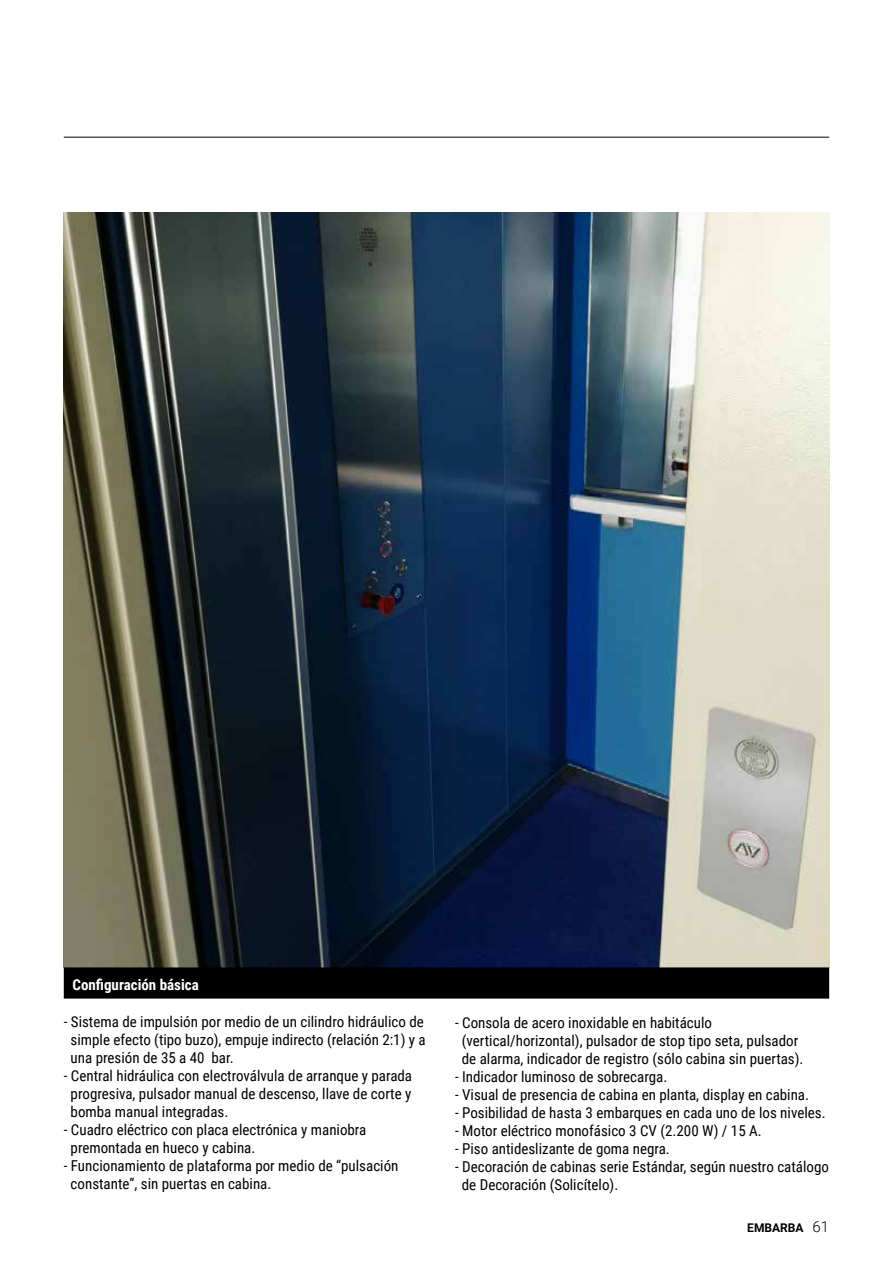
<style>
.page{position:relative;width:893px;height:1263px;background:#fff}
.page>*{position:absolute;margin:0;border:0;box-sizing:border-box;transform-origin:0 0}
.t1{font:15px/18px "Roboto Condensed";color:#000}
.t2{font:700 15px "Roboto Condensed";color:#fff}
.t3{font:700 12px "Roboto";color:#000}
.s1{font-weight:300;font-size:15px}
</style>
<div class="page">
<img style="left:64px;top:213px;width:765px;height:754px">
<hr style="left:64px;top:137px;width:765px;height:1px;background:#000">
<div style="left:65px;top:968px;width:763px;height:30px;background:#000"></div>
<div style="left:64px;top:967px;width:765px;height:31px;border:2px solid #000"></div>
<p class="t2" style="left:72px;top:974px;width:128px">Configuración básica</p>
<p class="t1" style="left:71px;top:1012px;width:357px;text-indent:-7px">- Sistema de impulsión por medio de un cilindro hidráulico de simple efecto (tipo buzo), empuje indirecto (relación 2:1) y a una presión de 35 a 40 bar.</p>
<p class="t1" style="left:71px;top:1066px;width:343px;text-align:justify;text-indent:-7px">- Central hidráulica con electroválvula de arranque y parada progresiva, pulsador manual de descenso, llave de corte y bomba manual integradas.</p>
<p class="t1" style="left:71px;top:1120px;width:297px;text-indent:-7px">- Cuadro eléctrico con placa electrónica y maniobra premontada en hueco y cabina.</p>
<p class="t1" style="left:71px;top:1156px;width:329px;text-indent:-7px">- Funcionamiento de plataforma por medio de “pulsación constante”, sin puertas en cabina.</p>
<p class="t1" style="left:462px;top:1013px;width:343px;text-indent:-7px">- Consola de acero inoxidable en habitáculo (vertical/horizontal), pulsador de stop tipo seta, pulsador de alarma, indicador de registro (sólo cabina sin puertas).</p>
<p class="t1" style="left:455px;top:1067px;width:214px">- Indicador luminoso de sobrecarga.</p>
<p class="t1" style="left:455px;top:1085px;width:356px">- Visual de presencia de cabina en planta, display en cabina.</p>
<p class="t1" style="left:455px;top:1103px;width:372px">- Posibilidad de hasta 3 embarques en cada uno de los niveles.</p>
<p class="t1" style="left:455px;top:1121px;width:308px">- Motor eléctrico monofásico 3 CV (2.200 W) / 15 A.</p>
<p class="t1" style="left:455px;top:1139px;width:216px">- Piso antideslizante de goma negra.</p>
<p class="t1" style="left:462px;top:1157px;width:369px;text-indent:-7px">- Decoración de cabinas serie Estándar, según nuestro catálogo de Decoración (Solicítelo).</p>
<p class="t3" style="left:747px;top:1219px;width:83px">EMBARBA <span class="s1">61</span></p>
</div>
